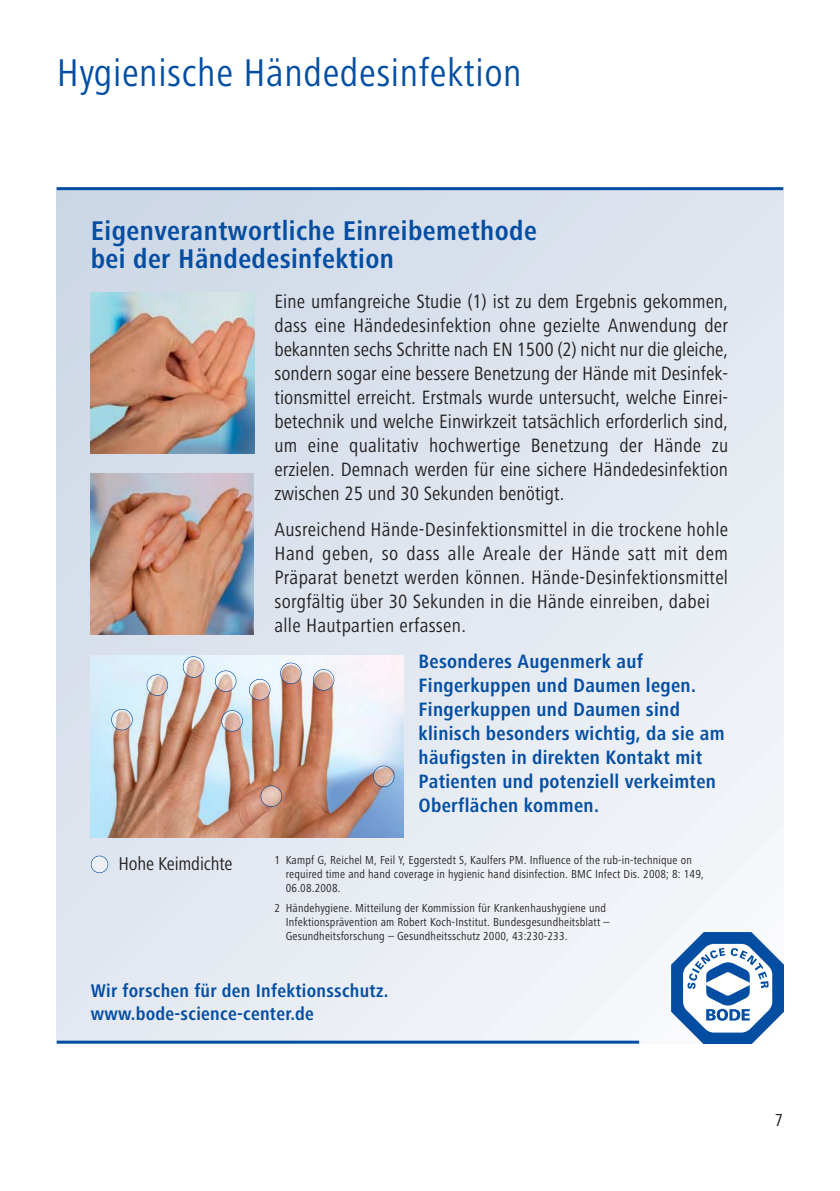
<style>
.page{position:relative;width:840px;height:1191px;background:#fff}
.page>*{position:absolute;margin:0;border:0;box-sizing:border-box;transform-origin:0 0}
.t1{font:40px "Hartmann";letter-spacing:.015em;color:#034ea2}
.t2{font:28px/28px "Hartmann Bold+QATQRY";letter-spacing:.015em;color:#034ea2}
.t3{font:20px/24px "Hartmann Regular+NBDTZF";letter-spacing:.015em;color:#231f20;text-align:justify}
.t4{font:20px/24px "Hartmann Bold+QATQRY";letter-spacing:.015em;color:#034ea2}
.t5{font:19.2px "Hartmann Regular+NBDTZF";letter-spacing:-.01em;color:#231f20}
.t6{font:19px/22.8px "Hartmann Bold+QATQRY";letter-spacing:.015em;color:#034ea2}
.t7{font:18px "Hartmann";color:#231f20}
.t8{font:12px/14px "Hartmann Regular+NBDTZF";letter-spacing:.015em;color:#231f20}
</style>
<div class="page">
<div style="left:57px;top:187px;width:725px;height:856px;background:linear-gradient(to right,#d8dfeb,#ebeef5)"></div>
<img style="left:91px;top:473px;width:162px;height:161px">
<img style="left:91px;top:655px;width:312px;height:182px">
<img style="left:91px;top:293px;width:163px;height:161px">
<img style="left:373px;top:766px;width:20px;height:20px">
<div style="left:373px;top:765px;width:21px;height:22px;border:1px solid #034ea2;border-radius:50%"></div>
<img style="left:91px;top:856px;width:17px;height:16px">
<div style="left:91px;top:855px;width:17px;height:18px;border:1px solid #034ea2;border-radius:50%"></div>
<img style="left:313px;top:670px;width:20px;height:20px">
<div style="left:313px;top:669px;width:21px;height:21px;border:1px solid #034ea2;border-radius:50%"></div>
<img style="left:280px;top:663px;width:21px;height:20px">
<div style="left:280px;top:662px;width:21px;height:22px;border:1px solid #034ea2;border-radius:50%"></div>
<img style="left:249px;top:679px;width:21px;height:21px">
<div style="left:249px;top:679px;width:21px;height:21px;border:1px solid #034ea2;border-radius:50%"></div>
<img style="left:222px;top:711px;width:20px;height:20px">
<div style="left:221px;top:710px;width:22px;height:21px;border:1px solid #034ea2;border-radius:50%"></div>
<img style="left:261px;top:786px;width:20px;height:20px">
<div style="left:260px;top:785px;width:22px;height:22px;border:1px solid #034ea2;border-radius:50%"></div>
<img style="left:215px;top:671px;width:21px;height:20px">
<div style="left:215px;top:670px;width:21px;height:22px;border:1px solid #034ea2;border-radius:50%"></div>
<img style="left:183px;top:657px;width:20px;height:20px">
<div style="left:183px;top:656px;width:21px;height:21px;border:1px solid #034ea2;border-radius:50%"></div>
<img style="left:147px;top:675px;width:20px;height:20px">
<div style="left:146px;top:674px;width:22px;height:22px;border:1px solid #034ea2;border-radius:50%"></div>
<img style="left:112px;top:709px;width:20px;height:20px">
<div style="left:111px;top:709px;width:22px;height:21px;border:1px solid #034ea2;border-radius:50%"></div>
<hr style="left:57px;top:1040px;width:581px;height:3px;background:#034ea2">
<hr style="left:57px;top:187px;width:725px;height:3px;background:#034ea2">
<svg style="left:670px;top:932px;width:112px;height:111px"></svg>
<h1 class="t1" style="left:57px;top:57px;width:466px">Hygienische Händedesinfektion</h1>
<h2 class="t2" style="left:91px;top:219px;width:447px">Eigenverantwortliche Einreibemethode bei der Händedesinfektion</h2>
<p class="t5" style="left:118px;top:856px;width:115px">Hohe Keimdichte</p>
<p class="t3" style="left:274px;top:291px;width:455px">Eine umfangreiche Studie (1) ist zu dem Ergebnis gekommen, dass eine Händedesinfektion ohne gezielte Anwendung der bekannten sechs Schritte nach EN 1500 (2) nicht nur die gleiche, sondern sogar eine bessere Benetzung der Hände mit Desinfek&shy;tionsmittel erreicht. Erstmals wurde untersucht, welche Einrei&shy;betechnik und welche Einwirkzeit tatsächlich erforderlich sind, um eine qualitativ hochwertige Benetzung der Hände zu erzielen. Demnach werden für eine sichere Händedesinfektion zwischen 25 und 30 Sekunden benötigt.</p>
<p class="t3" style="left:274px;top:519px;width:455px;text-align:left">Ausreichend Hände-Desinfektionsmittel in die trockene hohle Hand geben, so dass alle Areale der Hände satt mit dem Präparat benetzt werden können. Hände-Desinfektionsmittel sorgfältig über 30 Sekunden in die Hände einreiben, dabei alle Hautpartien erfassen.</p>
<p class="t4" style="left:418px;top:651px;width:307px">Besonderes Augenmerk auf<br>Fingerkuppen und Daumen legen.<br>Fingerkuppen und Daumen sind klinisch besonders wichtig, da sie am häufigsten in direkten Kontakt mit<br>Patienten und potenziell verkeimten<br>Oberflächen kommen.</p>
<p class="t8" style="left:286px;top:854px;width:419px;text-indent:-11px">1 Kampf G, Reichel M, Feil Y, Eggerstedt S, Kaulfers PM. Influence of the rub-in-technique on required time and hand coverage in hygienic hand disinfection. BMC Infect Dis. 2008; 8: 149,<br>06.08.2008.</p>
<p class="t8" style="left:286px;top:902px;width:325px;text-indent:-11px">2 Händehygiene. Mitteilung der Kommission für Krankenhaushygiene und<br>Infektionsprävention am Robert Koch-Institut. Bundesgesundheitsblatt –<br>Gesundheitsforschung – Gesundheitsschutz 2000, 43:230-233.</p>
<p class="t6" style="left:91px;top:980px;width:299px">Wir forschen für den Infektionsschutz. www.bode-science-center.de</p>
<p class="t7" style="left:774px;top:1113px;width:10px">7</p>
</div>
